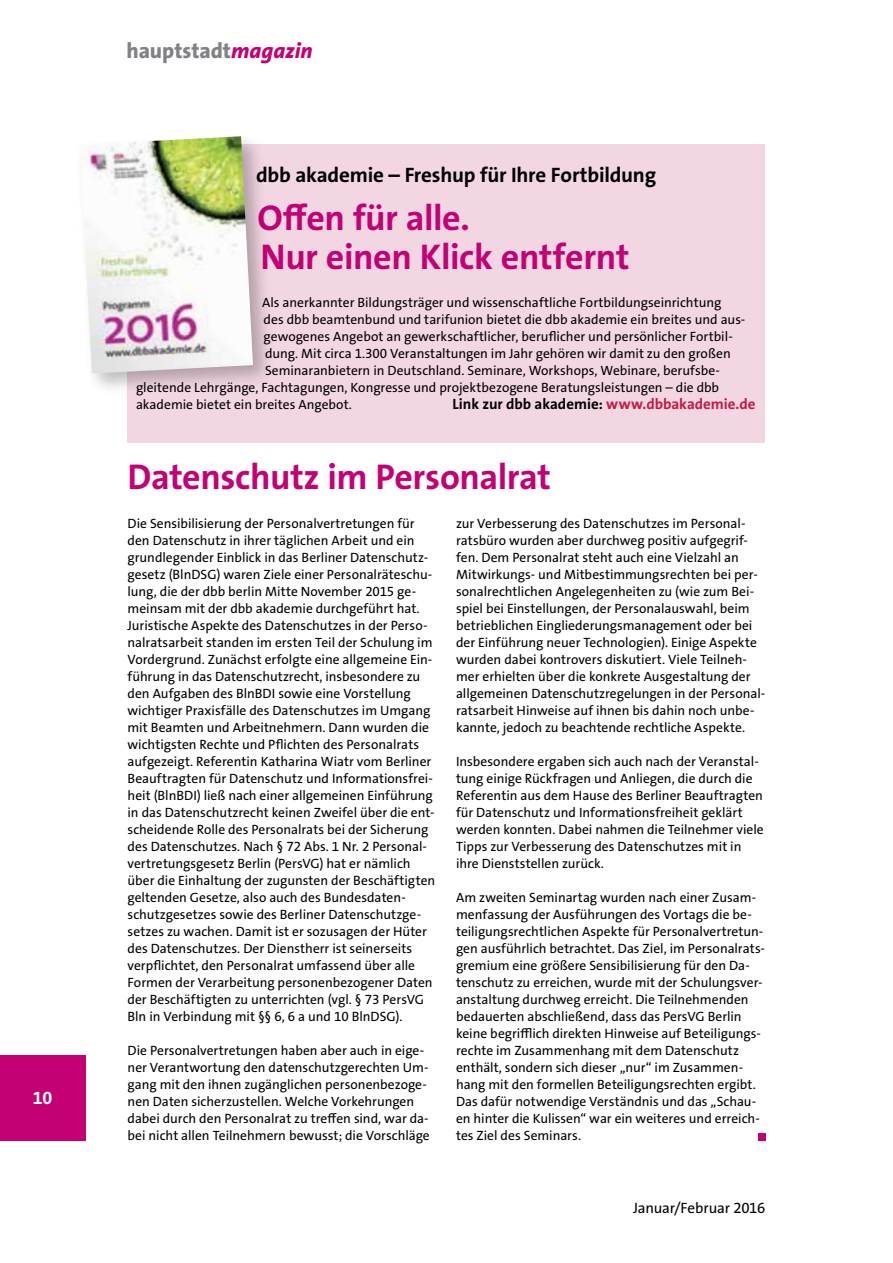
<style>
.page{position:relative;width:893px;height:1263px;background:#fff}
.page>*{position:absolute;margin:0;border:0;box-sizing:border-box;transform-origin:0 0}
.t1{font:700 36px/39px "The Sans Os F";letter-spacing:-.01em;color:#c40075}
.t2{font:800 21.75px "The Sans Os F";letter-spacing:-.005em;color:#808285}
.t3{font:700 21px "The Sans Os F";letter-spacing:-.01em;color:#000}
.t4{font:700 18px "The Sans Os F";color:#fff}
.t5{font:700 15px "The Sans Os F";color:#000}
.t6{font:15px "The Sans Os F";letter-spacing:-.01em;color:#000}
.t7{font:13.5px/17px "The Sans Os F";color:#000}
.s1{font-style:italic;color:#c40075}
.s2{color:#c31b41}
</style>
<div class="page">
<div style="left:758px;top:1133px;width:7px;height:7px;background:#c40075"></div>
<div style="left:128px;top:145px;width:637px;height:298px;background:#f2d7e3"></div>
<div style="left:74px;top:131px;width:201px;height:265px;background:#000;opacity:.26"></div>
<img style="left:80px;top:136px;width:173px;height:237px">
<div style="left:0;top:1056px;width:85px;height:85px;background:#c40075"></div>
<h3 class="t4" style="left:33px;top:1087px;width:21px">10</h3>
<h2 class="t2" style="left:126px;top:37px;width:188px">hauptstadt<span class="s1">magazin</span></h2>
<h3 class="t3" style="left:256px;top:162px;width:402px">dbb akademie – Freshup für Ihre Fortbildung</h3>
<h1 class="t1" style="left:258px;top:198px;width:373px">Offen für alle.<br>Nur einen Klick entfernt</h1>
<p class="t7" style="left:262px;top:294px;width:461px">Als anerkannter Bildungsträger und wissenschaftliche Fortbildungseinrichtung</p>
<p class="t7" style="left:264px;top:311px;width:483px">des dbb beamtenbund und tarifunion bietet die dbb akademie ein breites und aus-</p>
<p class="t7" style="left:264px;top:328px;width:471px">gewogenes Angebot an gewerkschaftlicher, beruflicher und persönlicher Fortbil-</p>
<p class="t7" style="left:265px;top:345px;width:467px">dung. Mit circa 1.300 Veranstaltungen im Jahr gehören wir damit zu den großen</p>
<p class="t7" style="left:265px;top:362px;width:456px">Seminaranbietern in Deutschland. Seminare, Workshops, Webinare, berufsbe-</p>
<p class="t7" style="left:136px;top:379px;width:585px">gleitende Lehrgänge, Fachtagungen, Kongresse und projektbezogene Beratungsleistungen – die dbb</p>
<p class="t7" style="left:136px;top:396px;width:217px">akademie bietet ein breites Angebot.</p>
<p class="t5" style="left:453px;top:394px;width:305px">Link zur dbb akademie: <span class="s2">www.dbbakademie.de</span></p>
<h1 class="t1" style="left:128px;top:457px;width:425px">Datenschutz im Personalrat</h1>
<p class="t7" style="left:128px;top:515px;width:309px">Die Sensibilisierung der Personalvertretungen für den Datenschutz in ihrer täglichen Arbeit und ein grundlegender Einblick in das Berliner Datenschutz&shy;gesetz (BlnDSG) waren Ziele einer Personalräteschu&shy;lung, die der dbb berlin Mitte November 2015 ge&shy;meinsam mit der dbb akademie durchgeführt hat.<br>Juristische Aspekte des Datenschutzes in der Perso&shy;nalratsarbeit standen im ersten Teil der Schulung im Vordergrund. Zunächst erfolgte eine allgemeine Ein&shy;führung in das Datenschutzrecht, insbesondere zu den Aufgaben des BlnBDI sowie eine Vorstellung wichtiger Praxisfälle des Datenschutzes im Umgang mit Beamten und Arbeitnehmern. Dann wurden die wichtigsten Rechte und Pflichten des Personalrats aufgezeigt. Referentin Katharina Wiatr vom Berliner Beauftragten für Datenschutz und Informationsfrei&shy;heit (BlnBDI) ließ nach einer allgemeinen Einführung in das Datenschutzrecht keinen Zweifel über die ent&shy;scheidende Rolle des Personalrats bei der Sicherung des Datenschutzes. Nach § 72 Abs. 1 Nr. 2 Personal&shy;vertretungsgesetz Berlin (PersVG) hat er nämlich über die Einhaltung der zugunsten der Beschäftigten geltenden Gesetze, also auch des Bundesdaten&shy;schutzgesetzes sowie des Berliner Datenschutzge&shy;setzes zu wachen. Damit ist er sozusagen der Hüter des Datenschutzes. Der Dienstherr ist seinerseits verpflichtet, den Personalrat umfassend über alle Formen der Verarbeitung personenbezogener Daten der Beschäftigten zu unterrichten (vgl. § 73 PersVG Bln in Verbindung mit §§ 6, 6 a und 10 BlnDSG).</p>
<p class="t7" style="left:128px;top:1042px;width:304px">Die Personalvertretungen haben aber auch in eige&shy;ner Verantwortung den datenschutzgerechten Um&shy;gang mit den ihnen zugänglichen personenbezoge&shy;nen Daten sicherzustellen. Welche Vorkehrungen dabei durch den Personalrat zu treffen sind, war da&shy;bei nicht allen Teilnehmern bewusst; die Vorschläge</p>
<p class="t7" style="left:456px;top:515px;width:311px">zur Verbesserung des Datenschutzes im Personal&shy;ratsbüro wurden aber durchweg positiv aufgegrif&shy;fen. Dem Personalrat steht auch eine Vielzahl an Mitwirkungs- und Mitbestimmungsrechten bei per&shy;sonalrechtlichen Angelegenheiten zu (wie zum Bei&shy;spiel bei Einstellungen, der Personalauswahl, beim betrieblichen Eingliederungsmanagement oder bei der Einführung neuer Technologien). Einige Aspekte wurden dabei kontrovers diskutiert. Viele Teilneh&shy;mer erhielten über die konkrete Ausgestaltung der allgemeinen Datenschutzregelungen in der Personal&shy;ratsarbeit Hinweise auf ihnen bis dahin noch unbe&shy;kannte, jedoch zu beachtende rechtliche Aspekte.</p>
<p class="t7" style="left:456px;top:753px;width:309px">Insbesondere ergaben sich auch nach der Veranstal&shy;tung einige Rückfragen und Anliegen, die durch die Referentin aus dem Hause des Berliner Beauftragten für Datenschutz und Informationsfreiheit geklärt werden konnten. Dabei nahmen die Teilnehmer viele Tipps zur Verbesserung des Datenschutzes mit in ihre Dienststellen zurück.</p>
<p class="t7" style="left:456px;top:889px;width:310px">Am zweiten Seminartag wurden nach einer Zusam&shy;menfassung der Ausführungen des Vortags die be&shy;teiligungsrechtlichen Aspekte für Personalvertretun&shy;gen ausführlich betrachtet. Das Ziel, im Personalrats&shy;gremium eine größere Sensibilisierung für den Da&shy;tenschutz zu erreichen, wurde mit der Schulungsver&shy;anstaltung durchweg erreicht. Die Teilnehmenden bedauerten abschließend, dass das PersVG Berlin keine begrifflich direkten Hinweise auf Beteiligungs&shy;rechte im Zusammenhang mit dem Datenschutz enthält, sondern sich dieser „nur“ im Zusammen&shy;hang mit den formellen Beteiligungsrechten ergibt.<br>Das dafür notwendige Verständnis und das „Schau&shy;en hinter die Kulissen“ war ein weiteres und erreich&shy;tes Ziel des Seminars.</p>
<p class="t6" style="left:633px;top:1198px;width:134px">Januar/Februar 2016</p>
</div>
